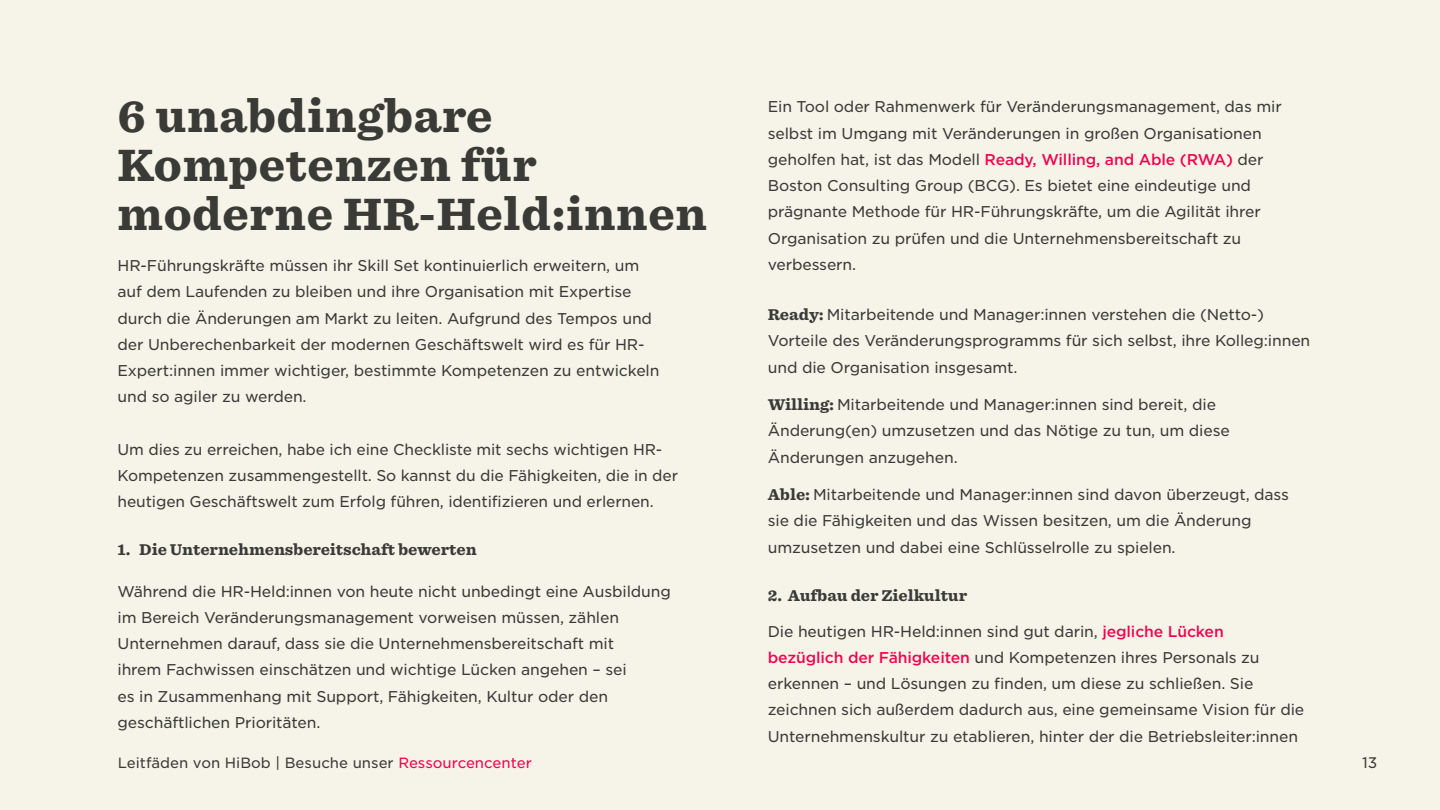
<style>
.page{position:relative;width:1440px;height:810px;background:#f6f3e8}
.page>*{position:absolute;margin:0;border:0;box-sizing:border-box;transform-origin:0 0}
.t1{font:900 43.5px/48.8px "Sentinel S Sm";color:#3a3a37}
.t2{font:15px/26.2px "Gotham S Sm";letter-spacing:-.01em;color:#3a3a37}
.t3{font:900 15px "Sentinel S Sm";letter-spacing:-.01em;color:#3a3a37}
.t4{font:14.7px "Gotham S Sm";color:#3a3a37}
.t5{font:14.25px "Gotham S Sm";color:#3a3a37}
.s1{font-weight:500;color:#f4004d}
.s2{font-family:"Sentinel S Sm";font-weight:900}
.s3{color:#f4004d}
</style>
<div class="page">
<h1 class="t1" style="left:117px;top:92px;width:592px">6 unabdingbare<br>Kompetenzen für moderne HR-Held:innen</h1>
<p class="t2" style="left:768px;top:94px;width:516px">Ein Tool oder Rahmenwerk für Veränderungsmanagement, das mir selbst im Umgang mit Veränderungen in großen Organisationen geholfen hat, ist das Modell <span class="s1">Ready, Willing, and Able (RWA)</span> der Boston Consulting Group (BCG .) Es bietet eine eindeutige und prägnante Methode für HR-Führungskräfte, um die Agilität ihrer Organisation zu prüfen und die Unternehmensbereitschaft zu verbessern.</p>
<p class="t2" style="left:768px;top:301px;width:544px"><span class="s2">Ready:</span> Mitarbeitende und Manager:innen verstehen die (Netto (-<br>Vorteile des Veränderungsprogramms für sich selbst, ihre Kolleg:innen und die Organisation insgesamt.</p>
<p class="t2" style="left:768px;top:391px;width:464px"><span class="s2">Willing:</span> Mitarbeitende und Manager:innen sind bereit, die<br>Änderung(en) umzusetzen und das Nötige zu tun, um diese<br>Änderungen anzugehen.</p>
<p class="t2" style="left:768px;top:481px;width:523px"><span class="s2">Able:</span> Mitarbeitende und Manager:innen sind davon überzeugt, dass sie die Fähigkeiten und das Wissen besitzen, um die Änderung umzusetzen und dabei eine Schlüsselrolle zu spielen.</p>
<p class="t3" style="left:768px;top:583px;width:201px">2. Aufbau der Zielkultur</p>
<p class="t2" style="left:768px;top:618px;width:538px">Die heutigen HR-Held:innen sind gut darin, <span class="s1">jegliche Lücken<br>bezüglich der Fähigkeiten</span> und Kompetenzen ihres Personals zu erkennen – und Lösungen zu finden, um diese zu schließen. Sie zeichnen sich außerdem dadurch aus, eine gemeinsame Vision für die Unternehmenskultur zu etablieren, hinter der die Betriebsleiter:innen</p>
<p class="t2" style="left:118px;top:252px;width:536px">HR-Führungskräfte müssen ihr Skill Set kontinuierlich erweitern, um auf dem Laufenden zu bleiben und ihre Organisation mit Expertise durch die Änderungen am Markt zu leiten. Aufgrund des Tempos und</p>
<p class="t2" style="left:118px;top:357px;width:544px">Expert:innen immer wichtiger, bestimmte Kompetenzen zu entwickeln</p>
<p class="t2" style="left:118px;top:331px;width:529px">der Unberechenbarkeit der modernen Geschäftswelt wird es für HR-</p>
<p class="t2" style="left:118px;top:384px;width:191px">und so agiler zu werden.</p>
<p class="t2" style="left:118px;top:436px;width:546px">Um dies zu erreichen, habe ich eine Checkliste mit sechs wichtigen HR-</p>
<p class="t2" style="left:118px;top:489px;width:538px">heutigen Geschäftswelt zum Erfolg führen, identifizieren und erlernen.</p>
<p class="t3" style="left:139px;top:538px;width:339px">Die Unternehmensbereitschaft bewerten</p>
<p class="t2" style="left:118px;top:462px;width:562px">Kompetenzen zusammengestellt. So kannst du die Fähigkeiten, die in der</p>
<p class="t3" style="left:118px;top:538px;width:14px">1.</p>
<p class="t2" style="left:118px;top:578px;width:555px">Während die HR-Held:innen von heute nicht unbedingt eine Ausbildung im Bereich Veränderungsmanagement vorweisen müssen, zählen Unternehmen darauf, dass sie die Unternehmensbereitschaft mit<br>ihrem Fachwissen einschätzen und wichtige Lücken angehen – sei<br>es in Zusammenhang mit Support, Fähigkeiten, Kultur oder den geschäftlichen Prioritäten.</p>
<p class="t5" style="left:118px;top:753px;width:416px">Leitfäden von HiBob | Besuche unser <span class="s3">Ressourcencenter</span></p>
<p class="t4" style="left:1362px;top:753px;width:17px">13</p>
</div>
